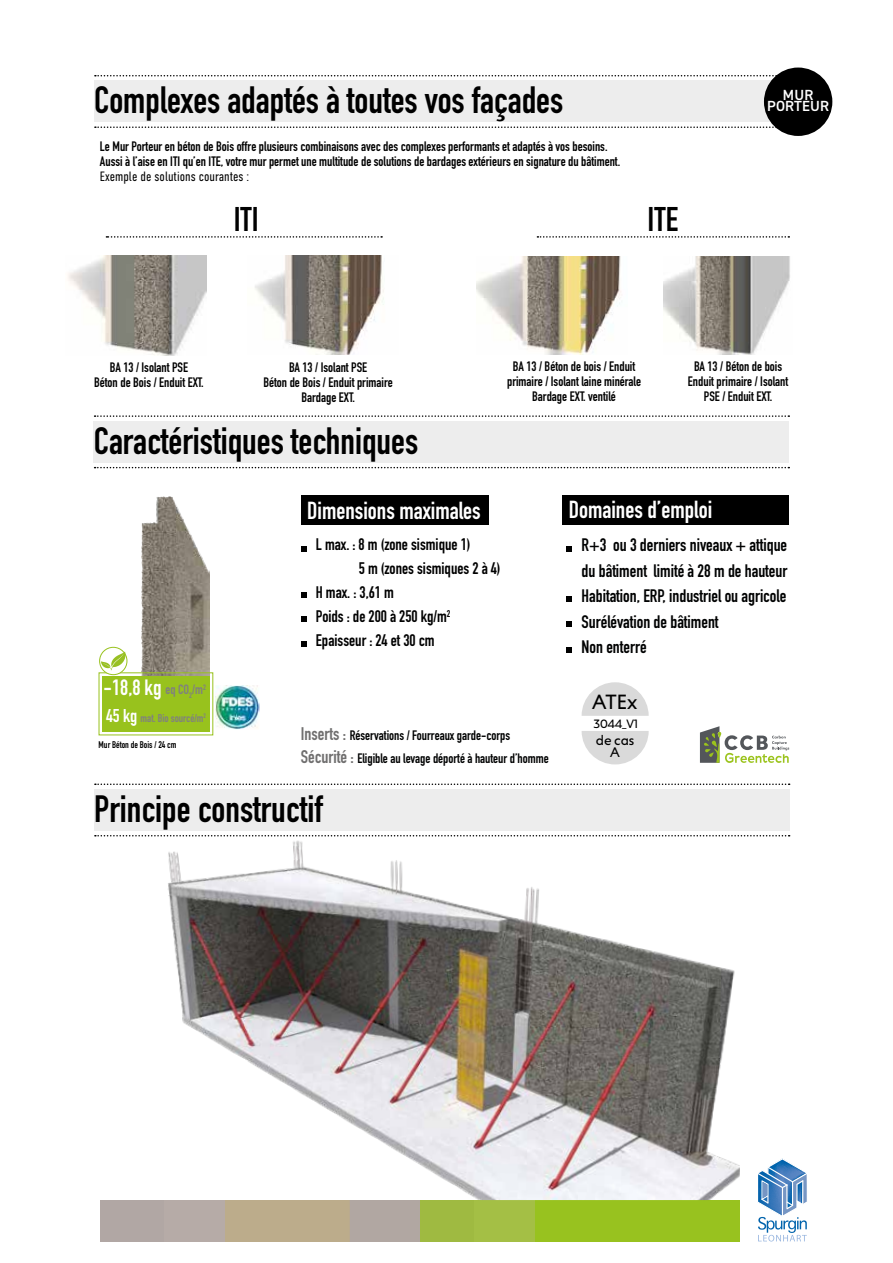
<style>
.page{position:relative;width:893px;height:1263px;background:#fff}
.page>*{position:absolute;margin:0;border:0;box-sizing:border-box;transform-origin:0 0}
.t1{font:700 37.5px "DIN Condensed";color:#000}
.t2{font:700 33.75px "DIN Condensed";color:#000}
.t3{font:700 24.3px "DIN Condensed";color:#fff}
.t4{font:700 21.9px "DIN Condensed";color:#fff}
.t5{font:300 20.85px "Sigmund PRO";color:#000}
.t6{font:700 17.85px/25.5px "DIN Condensed";color:#010202}
.t7{font:700 16.5px "DIN Condensed";color:#000}
.t8{font:600 14.7px/11.6px "DIN2014";letter-spacing:.01em;color:#fff;text-align:center}
.t9{font:300 13.95px/11.9px "Sigmund PRO";color:#000;text-align:center}
.t10{font:700 13.5px/15px "DIN Condensed";color:#000;text-align:center}
.t11{font:700 13.5px/23.5px "DIN Condensed";color:#010202}
.t12{font:300 13.5px "DIN Condensed";color:#000}
.t13{font:300 12.15px "Sigmund PRO";color:#000}
.t14{font:700 11.1px "DIN Condensed";color:#808080}
.t15{font:700 9.6px "DIN Condensed";color:#000}
.s1{font-size:13.35px;color:#808080}
.s2{font-size:18.3px;color:#fff}
.s3{font-size:18px;color:#706f6f}
</style>
<div class="page">
<svg style="left:758px;top:1158px;width:49px;height:83px"></svg>
<div style="left:94px;top:81px;width:695px;height:41px;background:#ededed"></div>
<svg style="left:95px;top:75px;width:682px;height:1px"></svg>
<svg style="left:95px;top:126px;width:681px;height:2px"></svg>
<img style="left:68px;top:255px;width:139px;height:100px">
<img style="left:477px;top:257px;width:144px;height:97px">
<img style="left:663px;top:257px;width:127px;height:98px">
<div style="left:764px;top:68px;width:68px;height:68px;background:#000;border-radius:50%"></div>
<div style="left:94px;top:789px;width:695px;height:42px;background:#ededed"></div>
<svg style="left:95px;top:783px;width:695px;height:2px"></svg>
<svg style="left:95px;top:835px;width:695px;height:1px"></svg>
<img style="left:141px;top:497px;width:68px;height:179px">
<div style="left:93px;top:421px;width:696px;height:42px;background:#ededed"></div>
<svg style="left:95px;top:415px;width:694px;height:2px"></svg>
<svg style="left:106px;top:236px;width:276px;height:2px"></svg>
<svg style="left:537px;top:236px;width:252px;height:2px"></svg>
<svg style="left:95px;top:467px;width:694px;height:1px"></svg>
<div style="left:301px;top:495px;width:188px;height:30px;background:#000"></div>
<svg style="left:301px;top:546px;width:5px;height:5px"></svg>
<svg style="left:301px;top:592px;width:5px;height:6px"></svg>
<svg style="left:301px;top:616px;width:5px;height:6px"></svg>
<svg style="left:301px;top:641px;width:5px;height:5px"></svg>
<svg style="left:567px;top:546px;width:5px;height:6px"></svg>
<div style="left:563px;top:495px;width:226px;height:30px;background:#000"></div>
<svg style="left:567px;top:596px;width:5px;height:6px"></svg>
<svg style="left:567px;top:621px;width:5px;height:6px"></svg>
<svg style="left:566px;top:647px;width:6px;height:6px"></svg>
<img style="left:215px;top:685px;width:44px;height:44px">
<div style="left:102px;top:676px;width:107px;height:56px;background:#98c21d"></div>
<svg style="left:100px;top:647px;width:27px;height:28px"></svg>
<div style="left:99px;top:647px;width:28px;height:28px;border:1px solid #98c21d;border-radius:50%"></div>
<svg style="left:101px;top:652px;width:25px;height:18px"></svg>
<svg style="left:582px;top:731px;width:67px;height:33px"></svg>
<svg style="left:582px;top:682px;width:67px;height:34px"></svg>
<svg style="left:700px;top:726px;width:89px;height:37px"></svg>
<div style="left:420px;top:1200px;width:320px;height:41px;background:#98c21f"></div>
<div style="left:100px;top:1200px;width:320px;height:41px;background:#b1a7a4"></div>
<div style="left:225px;top:1200px;width:125px;height:41px;background:#bcac8b"></div>
<div style="left:420px;top:1200px;width:54px;height:41px;background:#9fba41"></div>
<div style="left:164px;top:1200px;width:61px;height:41px;background:#b6aba7"></div>
<div style="left:474px;top:1200px;width:61px;height:41px;background:#a4bf45"></div>
<img style="left:168px;top:840px;width:572px;height:360px">
<img style="left:255px;top:255px;width:129px;height:100px">
<h1 class="t1" style="left:94px;top:75px;width:471px">Complexes adaptés à toutes vos façades</h1>
<p class="t10" style="left:100px;top:139px;width:522px;text-align:left">Le Mur Porteur en béton de Bois offre plusieurs combinaisons avec des complexes performants et adaptés à vos besoins.<br>Aussi à l’aise en ITI qu’en ITE, votre mur permet une multitude de solutions de bardages extérieurs en signature du bâtiment.</p>
<p class="t12" style="left:100px;top:169px;width:151px">Exemple de solutions courantes :</p>
<h2 class="t2" style="left:234px;top:196px;width:26px">ITI</h2>
<h2 class="t2" style="left:648px;top:197px;width:32px">ITE</h2>
<p class="t8" style="left:767px;top:89px;width:63px">MUR<br>PORTEUR</p>
<p class="t10" style="left:94px;top:359px;width:111px">BA 13 / Isolant PSE<br>Béton de Bois / Enduit EXT.</p>
<p class="t10" style="left:263px;top:359px;width:131px">BA 13 / Isolant PSE<br>Béton de Bois / Enduit primaire<br>Bardage EXT.</p>
<p class="t10" style="left:507px;top:359px;width:135px">BA 13 / Béton de bois / Enduit primaire / Isolant laine minérale<br>Bardage EXT. ventilé</p>
<p class="t10" style="left:688px;top:359px;width:102px">BA 13 / Béton de bois<br>Enduit primaire / Isolant<br>PSE / Enduit EXT.</p>
<h1 class="t1" style="left:94px;top:415px;width:326px">Caractéristiques techniques</h1>
<h3 class="t3" style="left:307px;top:494px;width:175px">Dimensions maximales</h3>
<h3 class="t3" style="left:569px;top:493px;width:145px">Domaines d’emploi</h3>
<h3 class="t4" style="left:104px;top:673px;width:104px">-18,8 kg <span class="s1">eq CO</span><sub>2</sub><span class="s1">/m</span><sup>2</sup></h3>
<p class="t14" style="left:106px;top:710px;width:101px"><span class="s2">45 kg</span> mat. Bio sourcé/m<sup>2</sup></p>
<p class="t15" style="left:99px;top:738px;width:79px">Mur Béton de Bois / 24 cm</p>
<p class="t7" style="left:316px;top:533px;width:156px">L max. : 8 m (zone sismique 1)</p>
<p class="t7" style="left:359px;top:557px;width:143px">5 m (zones sismiques 2 à 4)</p>
<p class="t7" style="left:316px;top:581px;width:80px">H max. : 3,61 m</p>
<p class="t7" style="left:316px;top:605px;width:136px">Poids : de 200 à 250 kg/m<sup>2</sup></p>
<p class="t7" style="left:316px;top:629px;width:120px">Epaisseur : 24 et 30 cm</p>
<p class="t11" style="left:301px;top:723px;width:249px"><span class="s3">Inserts :</span> Réservations / Fourreaux garde-corps<br><span class="s3">Sécurité :</span> Eligible au levage déporté à hauteur d’homme</p>
<h1 class="t1" style="left:94px;top:783px;width:230px">Principe constructif</h1>
<h3 class="t6" style="left:582px;top:532px;width:207px">R+3 ou 3 derniers niveaux + attique du bâtiment limité à 28 m de hauteur<br>Habitation, ERP, industriel ou agricole<br>Surélévation de bâtiment<br>Non enterré</h3>
<h3 class="t5" style="left:592px;top:686px;width:47px">ATEx</h3>
<p class="t9" style="left:596px;top:734px;width:40px">de cas<br>A</p>
<p class="t13" style="left:593px;top:714px;width:47px">3044_V1</p>
</div>
